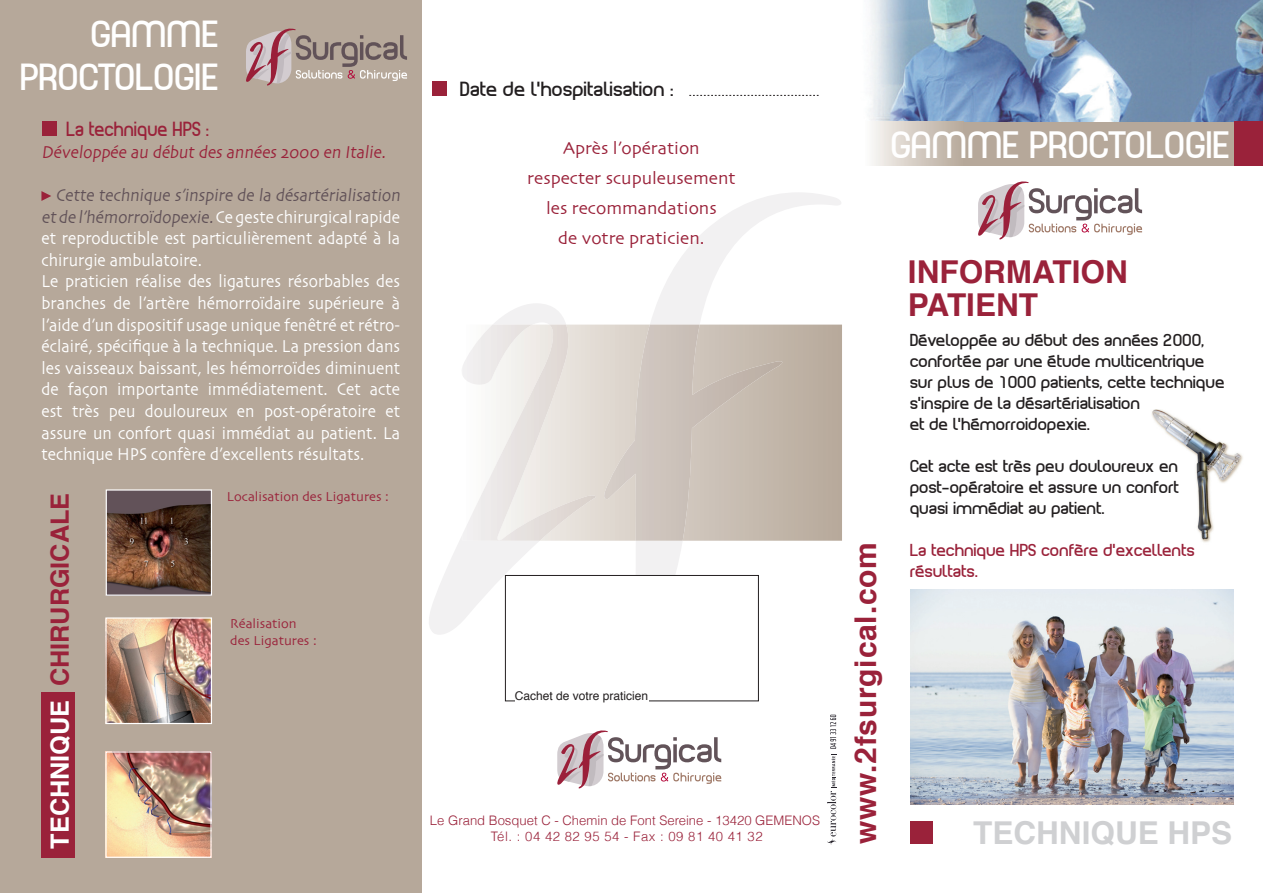
<style>
.page{position:relative;width:1263px;height:893px;background:#fff}
.page>*{position:absolute;margin:0;border:0;box-sizing:border-box;transform-origin:0 0}
.t1{font:36.3px "Planet Estyle";color:#fff}
.t2{font:36px/43.2px "Planet Estyle";color:#fff;text-align:right}
.t3{font:700 31.5px/33px "Helvetica";color:#9a223a}
.t4{font:700 31.5px "Helvetica";color:#cfd0d2}
.t5{font:700 30px "Helvetica";letter-spacing:.025em;color:#9a223a}
.t6{font:700 25.2px "Helvetica";color:#9a223a}
.t7{font:19.5px "Planet Estyle";color:#231f20}
.t8{font:19.5px "Planet Estyle";color:#9a223a;scale:.9 1}
.t9{font:18px/21.6px "Skia";color:#fff;scale:.9 1}
.t10{font:18px/30px "Skia";color:#9a223a;text-align:center}
.t11{font:18px "Skia";color:#9a223a;scale:.9 1}
.t12{font:16.5px/21px "Planet Estyle";color:#231f20}
.t13{font:16.5px/21px "Planet Estyle";color:#9a223a}
.t14{font:13.5px/16.2px "Skia";color:#9a223a}
.t15{font:300 13.05px/15.8px "Helvetica";color:#9a223a;text-align:center}
.t16{font:12px "Helvetica";color:#231f20}
.s1{color:#615258}
.s2{color:#fff}
</style>
<div class="page">
<div style="left:0;top:0;width:421px;height:893px;background:#b6a89a"></div>
<img style="left:869px;top:0;width:394px;height:122px">
<img style="left:910px;top:589px;width:323px;height:215px">
<div style="left:863px;top:122px;width:101px;height:44px;background:linear-gradient(to right,#fcfbfa,#b5a798)"></div>
<div style="left:964px;top:122px;width:299px;height:44px;background:#b6a89a"></div>
<div style="left:433px;top:81px;width:14px;height:14px;background:#9a223a"></div>
<svg style="left:601px;top:193px;width:240px;height:382px"></svg>
<svg style="left:603px;top:325px;width:181px;height:216px;background:#cdc3ba"></svg>
<svg style="left:429px;top:303px;width:137px;height:332px"></svg>
<svg style="left:463px;top:325px;width:134px;height:216px"></svg>
<div style="left:910px;top:821px;width:23px;height:23px;background:#9a223a"></div>
<div style="left:505px;top:575px;width:253px;height:126px;background:#fff"></div>
<div style="left:505px;top:575px;width:254px;height:126px;border:1px solid #231f20"></div>
<div style="left:515px;top:691px;width:133px;height:13px;background:#fff"></div>
<svg style="left:689px;top:95px;width:130px;height:1px"></svg>
<div style="left:1234px;top:121px;width:29px;height:45px;background:#9a223a"></div>
<div style="left:41px;top:692px;width:34px;height:166px;background:#9a223a"></div>
<img style="left:108px;top:491px;width:102px;height:103px">
<div style="left:106px;top:489px;width:106px;height:107px;border:1px solid #fff"></div>
<img style="left:107px;top:753px;width:103px;height:103px">
<div style="left:105px;top:751px;width:107px;height:107px;border:1px solid #fff"></div>
<img style="left:1152px;top:409px;width:91px;height:133px">
<svg style="left:978px;top:181px;width:164px;height:58px"></svg>
<svg style="left:41px;top:191px;width:10px;height:10px"></svg>
<svg style="left:557px;top:730px;width:164px;height:58px"></svg>
<svg style="left:246px;top:28px;width:161px;height:58px"></svg>
<div style="left:43px;top:122px;width:14px;height:14px;background:#9a223a"></div>
<img style="left:107px;top:619px;width:103px;height:103px">
<div style="left:105px;top:617px;width:107px;height:107px;border:1px solid #fff"></div>
<svg style="left:827px;top:715px;width:9px;height:130px"></svg>
<h2 class="t2" style="left:21px;top:13px;width:199px">GAMME<br>PROCTOLOGIE</h2>
<p class="t8" style="left:67px;top:116px;width:161px">La technique HPS :</p>
<p class="t11" style="left:41px;top:141px;width:387px">Développée au début des années 2000 en Italie.</p>
<p class="t9" style="left:41px;top:185px;width:403px;text-indent:14px"><span class="s1">Cette technique s’inspire de la désartérialisation et de l’hémorroïdopexie.</span>Ce geste chirurgical rapide et reproductible est particulièrement adapté à la chirurgie ambulatoire.<br>Le praticien réalise des ligatures résorbables des branches de l’artère hémorroïdaire supérieure à l’aide d’un dispositif usage unique fenêtré et rétro&shy;éclairé, spécifique à la technique. La pression dans les vaisseaux baissant, les hémorroïdes diminuent de façon importante immédiatement. Cet acte est très peu douloureux en post-opératoire et assure un confort quasi immédiat au patient. La technique HPS confère d’excellents résultats.</p>
<h3 class="t6" style="left:40px;top:849px;width:357px;rotate:-90deg"><span class="s2">TECHNIQUE</span> CHIRURGICALE</h3>
<p class="t14" style="left:227px;top:489px;width:164px">Localisation des Ligatures :</p>
<p class="t14" style="left:230px;top:617px;width:88px">Réalisation des Ligatures :</p>
<p class="t7" style="left:460px;top:76px;width:216px">Date de l’hospitalisation :</p>
<p class="t10" style="left:527px;top:134px;width:210px">Après l’opération respecter scupuleusement les recommandations<br>de votre praticien.</p>
<p class="t16" style="left:515px;top:687px;width:135px">Cachet de votre praticien</p>
<p class="t15" style="left:430px;top:812px;width:392px">Le Grand Bosquet C - Chemin de Font Sereine - 13420 GEMENOS<br>Tél. : 04 42 82 95 54 - Fax : 09 81 40 41 32</p>
<h1 class="t1" style="left:892px;top:121px;width:340px">GAMME PROCTOLOGIE</h1>
<h3 class="t5" style="left:841px;top:844px;width:303px;rotate:-90deg">www.2fsurgical.com</h3>
<h3 class="t3" style="left:908px;top:256px;width:221px">INFORMATION<br>PATIENT</h3>
<p class="t12" style="left:910px;top:329px;width:316px">Développée au début des années 2000, confortée par une étude multicentrique sur plus de 1000 patients, cette technique s’inspire de la désartérialisation<br>et de l’hémorroidopexie.</p>
<p class="t12" style="left:910px;top:455px;width:271px;text-align:justify">Cet acte est très peu douloureux en post-opératoire et assure un confort quasi immédiat au patient.</p>
<p class="t13" style="left:910px;top:539px;width:287px">La technique HPS confère d’excellents résultats.</p>
<h3 class="t4" style="left:973px;top:807px;width:261px">TECHNIQUE HPS</h3>
</div>
